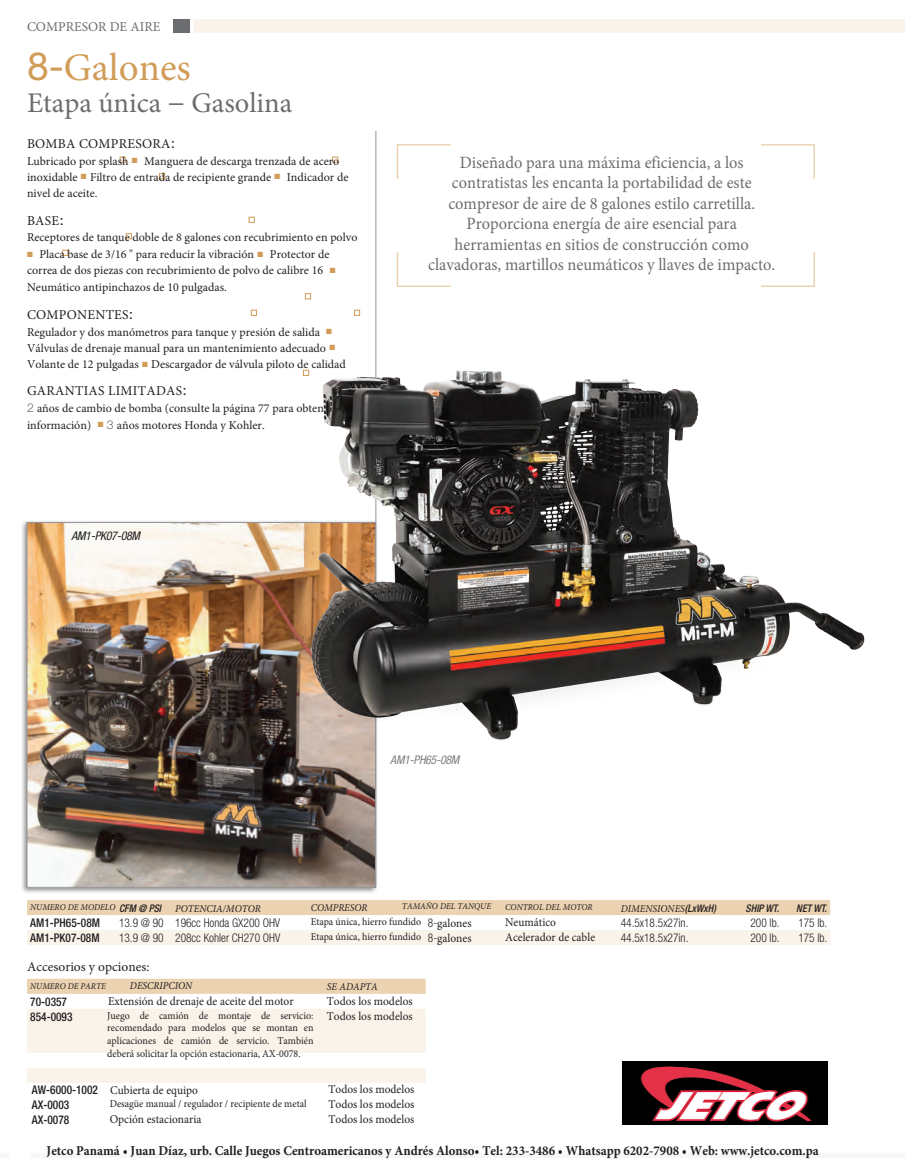
<style>
.page{position:relative;width:905px;height:1175px;background:#fff}
.page>*{position:absolute;margin:0;border:0;box-sizing:border-box;transform-origin:0 0}
.t1{font:39px "Minion Pro";color:#d19c57}
.t2{font:28.5px "Minion Pro";color:#6c6d70}
.t3{font:17.25px/20.4px "Minion Pro";color:#6c6d70;text-align:center;scale:.95 1}
.t4{font:700 13.5px "Minion Pro";color:#221e1f;scale:.95 1}
.t5{font:13.5px "Minion Pro";letter-spacing:.02em;color:#231f20}
.t6{font:13.5px "Minion Pro";color:#231f20}
.t7{font:13.5px "Minion Pro";color:#6c6d70}
.t8{font:12px/16.2px "Minion Pro";color:#231f20}
.t9{font:12px "Minion Pro";color:#231f20;scale:.95 1}
.t10{font:300 condensed 12px "Helvetica Neue LT Std";color:#231f20;scale:.95 1}
.t11{font:500 condensed 12px "Helvetica Neue LT Std";color:#231f20;scale:.95 1}
.t12{font:italic condensed 12px "Helvetica Neue LT Std";letter-spacing:-.025em;color:#808285}
.t13{font:italic condensed 12px "Helvetica Neue LT Std";letter-spacing:-.025em;color:#231f20}
.t14{font:10.5px/12.6px "Minion Pro";color:#231f20;text-align:justify;scale:.95 1}
.t15{font:italic 10.5px "Minion Pro";color:#231f20;scale:.95 1}
.t16{font:italic 500 condensed 10.5px "Helvetica Neue LT Std";color:#231f20;scale:.95 1}
.t17{font:italic 9px "Minion Pro";color:#231f20;scale:.95 1}
.s1{font-family:"Helvetica Neue LT Std"}
.s2{font-family:"Helvetica Neue LT Std";font-weight:300}
.s3{font-family:"Helvetica Neue LT Std";font-stretch:expanded}
.s4{font-family:"Helvetica Neue LT Std";font-weight:100}
.s5{font-family:"Helvetica Neue LT Std";font-weight:500;font-stretch:condensed}
.s6{font-family:"Helvetica Neue LT Std";font-weight:300;font-stretch:condensed}
</style>
<div class="page">
<hr style="left:0;top:1153px;width:904px;height:4px;background:#f7f7f8">
<div style="left:9px;top:1144px;width:21px;height:23px;background:#fff"></div>
<svg style="left:120px;top:157px;width:6px;height:6px"></svg>
<svg style="left:332px;top:157px;width:6px;height:6px"></svg>
<svg style="left:159px;top:173px;width:6px;height:6px"></svg>
<svg style="left:249px;top:217px;width:6px;height:6px"></svg>
<svg style="left:126px;top:233px;width:6px;height:6px"></svg>
<svg style="left:62px;top:250px;width:6px;height:6px"></svg>
<svg style="left:305px;top:293px;width:6px;height:6px"></svg>
<svg style="left:251px;top:310px;width:6px;height:6px"></svg>
<svg style="left:354px;top:310px;width:6px;height:6px"></svg>
<hr style="left:375px;top:131px;width:1px;height:756px;background:#939598">
<svg style="left:396px;top:144px;width:55px;height:35px"></svg>
<svg style="left:761px;top:144px;width:54px;height:35px"></svg>
<svg style="left:396px;top:252px;width:55px;height:35px"></svg>
<svg style="left:761px;top:252px;width:54px;height:35px"></svg>
<div style="left:20px;top:519px;width:358px;height:375px;background:#231f20;opacity:.5"></div>
<img style="left:29px;top:524px;width:345px;height:361px">
<div style="left:194px;top:19px;width:710px;height:14px;background:#f9f3ea"></div>
<div style="left:173px;top:19px;width:16px;height:14px;background:#6c6d70"></div>
<div style="left:27px;top:978px;width:399px;height:15px;background:#ebd2b1"></div>
<svg style="left:27px;top:1009px;width:399px;height:73px"></svg>
<div style="left:27px;top:900px;width:803px;height:15px;background:#ebd2b1"></div>
<div style="left:27px;top:930px;width:803px;height:15px;background:#f9f3ea"></div>
<img style="left:299px;top:363px;width:566px;height:382px">
<img style="left:622px;top:1061px;width:206px;height:64px">
<p class="t7" style="left:27px;top:17px;width:135px">COMPRESOR DE AIRE</p>
<p class="t1" style="left:27px;top:42px;width:165px"><span class="s1">8-</span>Galones</p>
<p class="t2" style="left:27px;top:84px;width:267px">Etapa única <span class="s2">–</span> Gasolina</p>
<p class="t5" style="left:27px;top:134px;width:150px">BOMBA COMPRESORA<span class="s3">:</span></p>
<p class="t8" style="left:27px;top:153px;width:323px">Lubricado por splash <sup>■</sup> Manguera de descarga trenzada de acero inoxidable <sup>■</sup> Filtro de entrada de recipiente grande <sup>■</sup> Indicador de nivel de aceite.</p>
<p class="t5" style="left:27px;top:211px;width:38px">BASE<span class="s3">:</span></p>
<p class="t8" style="left:27px;top:229px;width:332px">Receptores de tanque doble de 8 galones con recubrimiento en polvo</p>
<p class="t8" style="left:27px;top:246px;width:310px"><sup>■</sup> Placa base de 3/16 " para reducir la vibración <sup>■</sup> Protector de correa de dos piezas con recubrimiento de polvo de calibre 16 <sup>■<br></sup>Neumático antipinchazos de 10 pulgadas.</p>
<p class="t5" style="left:27px;top:305px;width:108px">COMPONENTES<span class="s3">:</span></p>
<p class="t8" style="left:27px;top:324px;width:320px">Regulador y dos manómetros para tanque y presión de salida <sup>■<br></sup>Válvulas de drenaje manual para un mantenimiento adecuado <sup>■<br></sup>Volante de 12 pulgadas <sup>■</sup> Descargador de válvula piloto de calidad</p>
<p class="t5" style="left:27px;top:382px;width:161px">GARANTIAS LIMITADAS<span class="s3">:</span></p>
<p class="t8" style="left:27px;top:399px;width:330px;line-height:17.1px"><span class="s4">2</span> años de cambio de bomba (consulte la página 77 para obtener más información) <sup>■</sup> <span class="s4">3</span> años motores Honda y Kohler.</p>
<p class="t13" style="left:71px;top:529px;width:70px">AM1-PK07-08M</p>
<p class="t3" style="left:428px;top:152px;width:367px">Diseñado para una máxima eficiencia, a los contratistas les encanta la portabilidad de este compresor de aire de 8 galones estilo carretilla.<br>Proporciona energía de aire esencial para herramientas en sitios de construcción como clavadoras, martillos neumáticos y llaves de impacto.</p>
<p class="t12" style="left:390px;top:752px;width:71px">AM1-PH65-08M</p>
<p class="t17" style="left:30px;top:901px;width:91px">NUMERO DE MODELO</p>
<p class="t16" style="left:119px;top:901px;width:46px">CFM @ PSI</p>
<p class="t15" style="left:175px;top:901px;width:92px">POTENCIA/MOTOR</p>
<p class="t15" style="left:310px;top:900px;width:61px">COMPRESOR</p>
<p class="t17" style="left:402px;top:900px;width:95px">TAMAÑO DEL TANQUE</p>
<p class="t17" style="left:505px;top:901px;width:94px">CONTROL DEL MOTOR</p>
<p class="t15" style="left:620px;top:901px;width:102px">DIMENSIONES<span class="s5">(LxWxH)</span></p>
<p class="t16" style="left:745px;top:901px;width:37px">SHIP WT.</p>
<p class="t16" style="left:796px;top:901px;width:34px">NET WT.</p>
<p class="t11" style="left:30px;top:915px;width:75px">AM1-PH65-08M</p>
<p class="t10" style="left:119px;top:915px;width:49px">13.9 @ 90</p>
<p class="t10" style="left:175px;top:915px;width:112px">196cc Honda GX200 OHV</p>
<p class="t14" style="left:310px;top:915px;width:118px">Etapa única, hierro fundido</p>
<p class="t9" style="left:428px;top:915px;width:47px"><span class="s6">8-</span>galones</p>
<p class="t9" style="left:505px;top:914px;width:55px">Neumático</p>
<p class="t10" style="left:620px;top:915px;width:73px">44.5x18.5x27in.</p>
<p class="t10" style="left:750px;top:915px;width:32px">200 lb.</p>
<p class="t10" style="left:798px;top:915px;width:32px">175 lb.</p>
<p class="t11" style="left:30px;top:930px;width:75px">AM1-PK07-08M</p>
<p class="t10" style="left:119px;top:930px;width:49px">13.9 @ 90</p>
<p class="t10" style="left:175px;top:930px;width:112px">208cc Kohler CH270 OHV</p>
<p class="t14" style="left:310px;top:930px;width:118px">Etapa única, hierro fundido</p>
<p class="t9" style="left:428px;top:930px;width:47px"><span class="s6">8-</span>galones</p>
<p class="t9" style="left:505px;top:929px;width:96px">Acelerador de cable</p>
<p class="t10" style="left:620px;top:930px;width:73px">44.5x18.5x27in.</p>
<p class="t10" style="left:750px;top:930px;width:32px">200 lb.</p>
<p class="t10" style="left:798px;top:930px;width:32px">175 lb.</p>
<p class="t6" style="left:27px;top:957px;width:124px">Accesorios y opciones:</p>
<p class="t17" style="left:30px;top:980px;width:81px">NUMERO DE PARTE</p>
<p class="t15" style="left:130px;top:978px;width:67px">DESCRIPCION</p>
<p class="t15" style="left:327px;top:979px;width:55px">SE ADAPTA</p>
<p class="t11" style="left:30px;top:994px;width:40px">70-0357</p>
<p class="t9" style="left:108px;top:993px;width:197px">Extensión de drenaje de aceite del motor</p>
<p class="t9" style="left:327px;top:993px;width:92px">Todos los modelos</p>
<p class="t11" style="left:30px;top:1009px;width:46px">854-0093</p>
<p class="t14" style="left:107px;top:1009px;width:219px">Juego de camión de montaje de servicio: recomendado para modelos que se montan en aplicaciones de camión de servicio. También deberá solicitar la opción estacionaria, AX-0078.</p>
<p class="t9" style="left:327px;top:1008px;width:92px">Todos los modelos</p>
<p class="t9" style="left:32px;top:1081px;width:176px"><span class="s5">AW-6000-1002</span> Cubierta de equipo</p>
<p class="t9" style="left:328px;top:1081px;width:92px">Todos los modelos</p>
<p class="t11" style="left:32px;top:1097px;width:41px">AX-0003</p>
<p class="t14" style="left:110px;top:1097px;width:209px">Desagüe manual / regulador / recipiente de metal</p>
<p class="t9" style="left:328px;top:1096px;width:92px">Todos los modelos</p>
<p class="t11" style="left:32px;top:1112px;width:41px">AX-0078</p>
<p class="t9" style="left:110px;top:1111px;width:98px">Opción estacionaria</p>
<p class="t9" style="left:328px;top:1111px;width:92px">Todos los modelos</p>
<p class="t4" style="left:47px;top:1141px;width:814px">Jetco Panamá • Juan Díaz, urb. Calle Juegos Centroamericanos y Andrés Alonso• Tel: 233-3486 • Whatsapp 6202-7908 • Web: www.jetco.com.pa</p>
</div>
